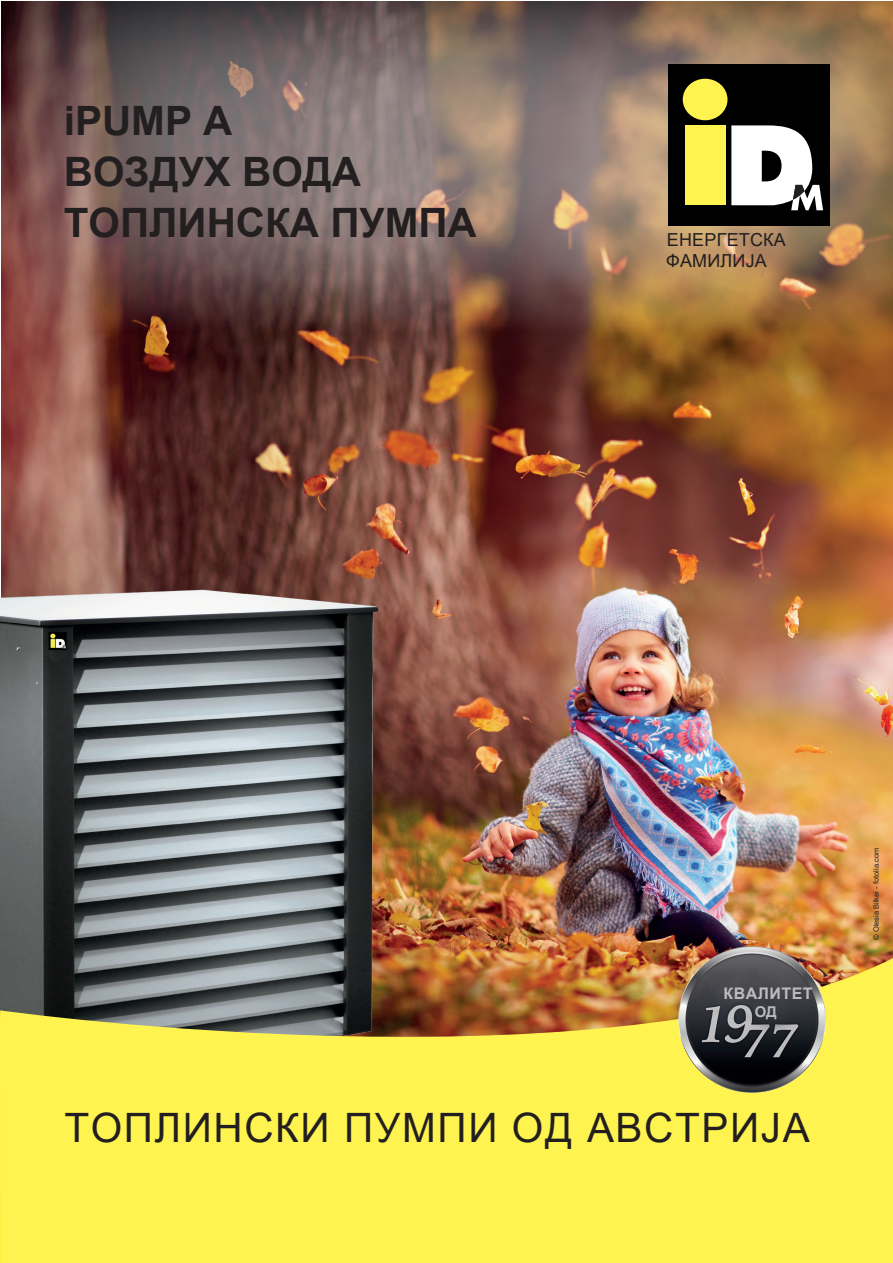
<style>
.page{position:relative;width:893px;height:1263px;background:#fff}
.page>*{position:absolute;margin:0;border:0;box-sizing:border-box;transform-origin:0 0}
.t1{font:700 40.5px/51px "Arial";color:#231f20}
.t2{font:40.5px "Arial";letter-spacing:.04em;color:#231f20}
.t3{font:18px/21.6px "Arial";letter-spacing:.015em;color:#231f20}
.t4{font:700 15.9px "Arial";letter-spacing:.03em;color:#bcbbbf}
.t5{font:700 14.85px "Arial";color:#bcbbbf}
.t6{font:7.5px "Arial";color:#231f20}
</style>
<div class="page">
<img style="left:2px;top:332px;width:891px;height:618px">
<img style="left:0;top:565px;width:402px;height:385px">
<img style="left:1px;top:1px;width:892px;height:331px">
<svg style="left:0;top:950px;width:893px;height:313px;background:#e4d44e"></svg>
<div style="left:668px;top:64px;width:161px;height:161px;background:#000001"></div>
<div style="left:685px;top:125px;width:40px;height:80px;background:#fff34f"></div>
<svg style="left:731px;top:125px;width:92px;height:85px"></svg>
<div style="left:683px;top:79px;width:44px;height:41px;background:#fff34f;border-radius:50%"></div>
<svg style="left:0;top:1011px;width:1px;height:252px"></svg>
<img style="left:677px;top:944px;width:151px;height:151px">
<p class="t1" style="left:64px;top:96px;width:415px">iPUMP A<br>ВОЗДУХ ВОДА<br>ТОПЛИНСКА ПУМПА</p>
<p class="t3" style="left:666px;top:228px;width:121px">ЕНЕРГЕТСКА<br>ФАМИЛИЈА</p>
<p class="t4" style="left:724px;top:982px;width:90px">КВАЛИТЕТ</p>
<p class="t5" style="left:755px;top:1001px;width:23px">ОД</p>
<p class="t2" style="left:64px;top:1100px;width:747px">ТОПЛИНСКИ ПУМПИ ОД АВСТРИЈА</p>
<p class="t6" style="left:871px;top:940px;width:93px;rotate:-90deg">© Olesia Bilkei - fotolia.com</p>
</div>
